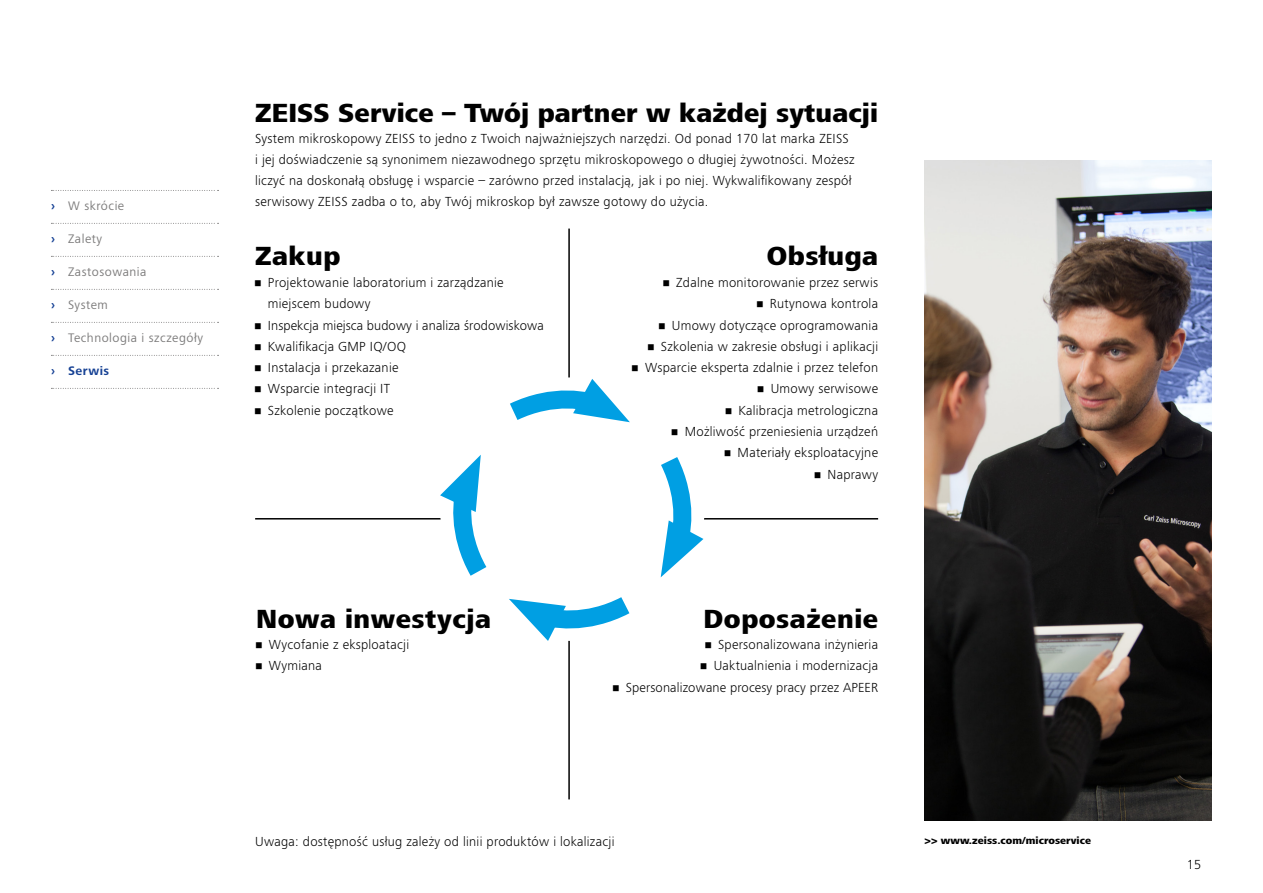
<style>
.page{position:relative;width:1263px;height:893px;background:#fff}
.page>*{position:absolute;margin:0;border:0;box-sizing:border-box;transform-origin:0 0}
.Headline_bold{font:800 27px "ZEISS Frutiger Next W1 G";letter-spacing:.02em;color:#000}
.Copy_Light{font:300 13.5px/21px "ZEISS Frutiger Next W1 G";letter-spacing:.02em;color:#000}
.t1{font:12.75px "ZEISS Frutiger Next W1 G";letter-spacing:.04em;color:#7c7b7b}
.t2{font:700 12.75px "ZEISS Frutiger Next W1 G";letter-spacing:.04em;color:#164194}
.Table_Copy_Headline{font:800 10.5px "ZEISS Frutiger Next W1 G";letter-spacing:.005em;color:#000}
.s1{font-weight:700;color:#164194}
</style>
<div class="page">
<img style="left:924px;top:160px;width:288px;height:661px">
<hr style="left:255px;top:518px;width:623px;height:1px;background:#000">
<hr style="left:568px;top:229px;width:2px;height:570px;background:#000">
<svg style="left:440px;top:379px;width:263px;height:262px"></svg>
<svg style="left:51px;top:190px;width:168px;height:1px"></svg>
<svg style="left:51px;top:223px;width:168px;height:1px"></svg>
<svg style="left:51px;top:256px;width:168px;height:1px"></svg>
<svg style="left:51px;top:289px;width:168px;height:1px"></svg>
<svg style="left:51px;top:322px;width:168px;height:1px"></svg>
<svg style="left:51px;top:355px;width:168px;height:1px"></svg>
<svg style="left:51px;top:388px;width:168px;height:1px"></svg>
<p class="t1" style="left:51px;top:197px;width:75px"><span class="s1">›</span> W skrócie</p>
<p class="t1" style="left:51px;top:230px;width:53px"><span class="s1">›</span> Zalety</p>
<p class="t1" style="left:51px;top:263px;width:97px"><span class="s1">›</span> Zastosowania</p>
<p class="t1" style="left:51px;top:296px;width:58px"><span class="s1">›</span> System</p>
<p class="t1" style="left:51px;top:329px;width:153px"><span class="s1">›</span> Technologia i szczegóły</p>
<p class="t2" style="left:51px;top:362px;width:60px">› Serwis</p>
<p class="Headline_bold" style="left:255px;top:93px;width:624px">ZEISS Service – Twój partner w każdej sytuacji</p>
<p class="Copy_Light" style="left:255px;top:127px;width:601px">System mikroskopowy ZEISS to jedno z Twoich najważniejszych narzędzi. Od ponad 170 lat marka ZEISS i jej doświadczenie są synonimem niezawodnego sprzętu mikroskopowego o długiej żywotności. Możesz liczyć na doskonałą obsługę i wsparcie – zarówno przed instalacją, jak i po niej. Wykwalifikowany zespół serwisowy ZEISS zadba o to, aby Twój mikroskop był zawsze gotowy do użycia.</p>
<p class="Headline_bold" style="left:255px;top:236px;width:87px">Zakup</p>
<p class="Copy_Light" style="left:268px;top:271px;width:237px;text-indent:-13px">• Projektowanie laboratorium i zarządzanie miejscem budowy</p>
<p class="Copy_Light" style="left:255px;top:314px;width:290px">• Inspekcja miejsca budowy i analiza środowiskowa</p>
<p class="Copy_Light" style="left:255px;top:335px;width:152px">• Kwalifikacja GMP IQ/OQ</p>
<p class="Copy_Light" style="left:255px;top:356px;width:145px">• Instalacja i przekazanie</p>
<p class="Copy_Light" style="left:255px;top:378px;width:136px">• Wsparcie integracji IT</p>
<p class="Copy_Light" style="left:255px;top:399px;width:140px">• Szkolenie początkowe</p>
<p class="Headline_bold" style="left:767px;top:236px;width:113px">Obsługa</p>
<p class="Copy_Light" style="left:663px;top:271px;width:216px">• Zdalne monitorowanie przez serwis</p>
<p class="Copy_Light" style="left:757px;top:293px;width:122px">• Rutynowa kontrola</p>
<p class="Copy_Light" style="left:659px;top:314px;width:220px">• Umowy dotyczące oprogramowania</p>
<p class="Copy_Light" style="left:648px;top:335px;width:231px">• Szkolenia w zakresie obsługi i aplikacji</p>
<p class="Copy_Light" style="left:632px;top:356px;width:247px">• Wsparcie eksperta zdalnie i przez telefon</p>
<p class="Copy_Light" style="left:758px;top:378px;width:122px">• Umowy serwisowe</p>
<p class="Copy_Light" style="left:726px;top:399px;width:154px">• Kalibracja metrologiczna</p>
<p class="Copy_Light" style="left:672px;top:420px;width:208px">• Możliwość przeniesienia urządzeń</p>
<p class="Copy_Light" style="left:725px;top:442px;width:155px">• Materiały eksploatacyjne</p>
<p class="Copy_Light" style="left:815px;top:463px;width:65px">• Naprawy</p>
<p class="Headline_bold" style="left:256px;top:599px;width:236px">Nowa inwestycja</p>
<p class="Copy_Light" style="left:256px;top:633px;width:154px">• Wycofanie z eksploatacji</p>
<p class="Copy_Light" style="left:256px;top:655px;width:67px">• Wymiana</p>
<p class="Headline_bold" style="left:704px;top:599px;width:176px">Doposażenie</p>
<p class="Copy_Light" style="left:705px;top:633px;width:174px">• Spersonalizowana inżynieria</p>
<p class="Copy_Light" style="left:701px;top:655px;width:179px">• Uaktualnienia i modernizacja</p>
<p class="Copy_Light" style="left:613px;top:676px;width:267px">• Spersonalizowane procesy pracy przez APEER</p>
<p class="Copy_Light" style="left:255px;top:830px;width:361px">Uwaga: dostępność usług zależy od linii produktów i lokalizacji</p>
<p class="Table_Copy_Headline" style="left:924px;top:833px;width:168px">&gt;&gt; www.zeiss.com/microservice</p>
<p class="Copy_Light" style="left:1187px;top:853px;width:16px">15</p>
</div>
